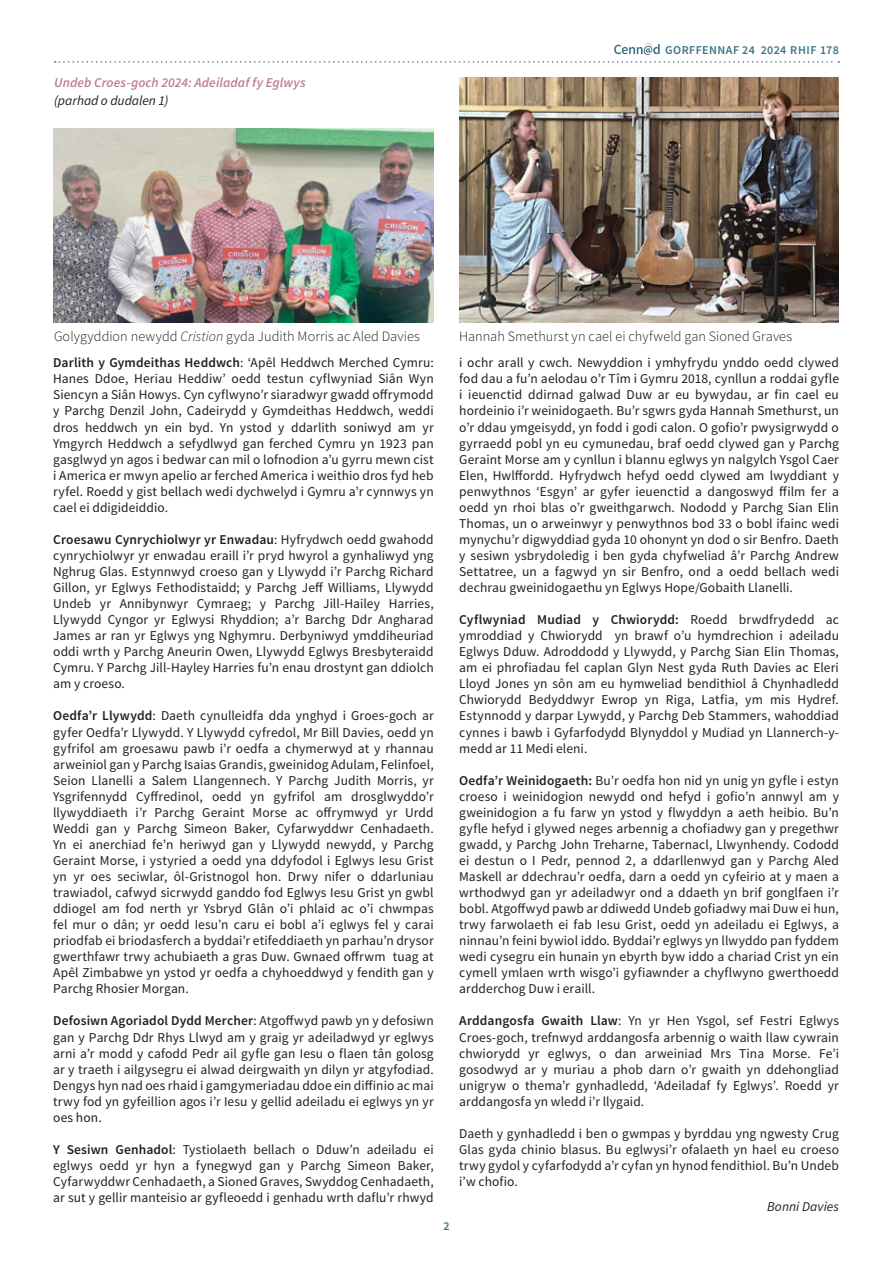
<style>
.page{position:relative;width:893px;height:1263px;background:#fff}
.page>*{position:absolute;margin:0;border:0;box-sizing:border-box;transform-origin:0 0}
.BODY_-_CENN_D{font:300 14.25px "Source Sans Pro";letter-spacing:.005em;color:#231f20}
.BODY_-_CENN_D-2{font:13.5px/16px "Source Sans Pro";letter-spacing:.01em;color:#231f20;text-align:justify}
.t1{font:italic 600 13.5px "Source Sans Pro";letter-spacing:.01em;color:#c07d8f}
.SIGNATURE_-_ITALIC{font:italic 13.5px "Source Sans Pro";letter-spacing:.005em;color:#231f20}
.t2{font:600 12px "Source Sans Pro";letter-spacing:.04em;color:#3e7289}
.s1{font-style:italic}
.s2{font-weight:600}
</style>
<div class="page">
<svg style="left:614px;top:42px;width:46px;height:13px"></svg>
<svg style="left:55px;top:61px;width:784px;height:2px"></svg>
<img style="left:459px;top:77px;width:380px;height:245px">
<img style="left:53px;top:129px;width:381px;height:193px">
<p class="t1" style="left:54px;top:74px;width:253px">Undeb Croes-goch 2024: Adeiladaf fy Eglwys</p>
<p class="SIGNATURE_-_ITALIC" style="left:54px;top:92px;width:116px">(parhad o dudalen 1)</p>
<p class="t2" style="left:665px;top:42px;width:175px">GORFFENNAF 24 2024 RHIF 178</p>
<p class="BODY_-_CENN_D" style="left:54px;top:327px;width:367px">Golygyddion newydd <span class="s1">Cristion</span> gyda Judith Morris ac Aled Davies</p>
<p class="BODY_-_CENN_D" style="left:459px;top:327px;width:334px">Hannah Smethurst yn cael ei chyfweld gan Sioned Graves</p>
<p class="BODY_-_CENN_D-2" style="left:53px;top:355px;width:382px"><span class="s2">Darlith y Gymdeithas Heddwch</span>: ‘Apêl Heddwch Merched Cymru:<br>Hanes Ddoe, Heriau Heddiw’ oedd testun cyflwyniad Siân Wyn Siencyn a Siân Howys. Cyn cyflwyno’r siaradwyr gwadd offrymodd y Parchg Denzil John, Cadeirydd y Gymdeithas Heddwch, weddi dros heddwch yn ein byd. Yn ystod y ddarlith soniwyd am yr Ymgyrch Heddwch a sefydlwyd gan ferched Cymru yn 1923 pan gasglwyd yn agos i bedwar can mil o lofnodion a’u gyrru mewn cist i America er mwyn apelio ar ferched America i weithio dros fyd heb ryfel. Roedd y gist bellach wedi dychwelyd i Gymru a’r cynnwys yn cael ei ddigideiddio.</p>
<p class="BODY_-_CENN_D-2" style="left:53px;top:532px;width:382px"><span class="s2">Croesawu Cynrychiolwyr yr Enwadau</span>: Hyfrydwch oedd gwahodd cynrychiolwyr yr enwadau eraill i’r pryd hwyrol a gynhaliwyd yng Nghrug Glas. Estynnwyd croeso gan y Llywydd i’r Parchg Richard Gillon, yr Eglwys Fethodistaidd; y Parchg Jeff Williams, Llywydd Undeb yr Annibynwyr Cymraeg; y Parchg Jill-Hailey Harries, Llywydd Cyngor yr Eglwysi Rhyddion; a’r Barchg Ddr Angharad James ar ran yr Eglwys yng Nghymru. Derbyniwyd ymddiheuriad oddi wrth y Parchg Aneurin Owen, Llywydd Eglwys Bresbyteraidd Cymru. Y Parchg Jill-Hayley Harries fu’n enau drostynt gan ddiolch am y croeso.</p>
<p class="BODY_-_CENN_D-2" style="left:53px;top:708px;width:382px"><span class="s2">Oedfa’r Llywydd</span>: Daeth cynulleidfa dda ynghyd i Groes-goch ar gyfer Oedfa’r Llywydd. Y Llywydd cyfredol, Mr Bill Davies, oedd yn gyfrifol am groesawu pawb i’r oedfa a chymerwyd at y rhannau arweiniol gan y Parchg Isaias Grandis, gweinidog Adulam, Felinfoel, Seion Llanelli a Salem Llangennech. Y Parchg Judith Morris, yr Ysgrifennydd Cyffredinol, oedd yn gyfrifol am drosglwyddo’r llywyddiaeth i’r Parchg Geraint Morse ac offrymwyd yr Urdd Weddi gan y Parchg Simeon Baker, Cyfarwyddwr Cenhadaeth.<br>Yn ei anerchiad fe’n heriwyd gan y Llywydd newydd, y Parchg Geraint Morse, i ystyried a oedd yna ddyfodol i Eglwys Iesu Grist yn yr oes seciwlar, ôl-Gristnogol hon. Drwy nifer o ddarluniau trawiadol, cafwyd sicrwydd ganddo fod Eglwys Iesu Grist yn gwbl ddiogel am fod nerth yr Ysbryd Glân o’i phlaid ac o’i chwmpas fel mur o dân; yr oedd Iesu’n caru ei bobl a’i eglwys fel y carai priodfab ei briodasferch a byddai’r etifeddiaeth yn parhau’n drysor gwerthfawr trwy achubiaeth a gras Duw. Gwnaed offrwm tuag at Apêl Zimbabwe yn ystod yr oedfa a chyhoeddwyd y fendith gan y Parchg Rhosier Morgan.</p>
<p class="BODY_-_CENN_D-2" style="left:53px;top:1013px;width:382px"><span class="s2">Defosiwn Agoriadol Dydd Mercher</span>: Atgoffwyd pawb yn y defosiwn gan y Parchg Ddr Rhys Llwyd am y graig yr adeiladwyd yr eglwys arni a’r modd y cafodd Pedr ail gyfle gan Iesu o flaen tân golosg ar y traeth i ailgysegru ei alwad deirgwaith yn dilyn yr atgyfodiad.<br>Dengys hyn nad oes rhaid i gamgymeriadau ddoe ein diffinio ac mai trwy fod yn gyfeillion agos i’r Iesu y gellid adeiladu ei eglwys yn yr oes hon.</p>
<p class="BODY_-_CENN_D-2" style="left:53px;top:1141px;width:382px"><span class="s2">Y Sesiwn Genhadol</span>: Tystiolaeth bellach o Dduw’n adeiladu ei eglwys oedd yr hyn a fynegwyd gan y Parchg Simeon Baker, Cyfarwyddwr Cenhadaeth, a Sioned Graves, Swyddog Cenhadaeth, ar sut y gellir manteisio ar gyfleoedd i genhadu wrth daflu’r rhwyd</p>
<p class="t2" style="left:443px;top:1218px;width:8px">2</p>
<p class="BODY_-_CENN_D-2" style="left:459px;top:355px;width:381px">i ochr arall y cwch. Newyddion i ymhyfrydu ynddo oedd clywed fod dau a fu’n aelodau o’r Tîm i Gymru 2018, cynllun a roddai gyfle i ieuenctid ddirnad galwad Duw ar eu bywydau, ar fin cael eu hordeinio i’r weinidogaeth. Bu’r sgwrs gyda Hannah Smethurst, un o’r ddau ymgeisydd, yn fodd i godi calon. O gofio’r pwysigrwydd o gyrraedd pobl yn eu cymunedau, braf oedd clywed gan y Parchg Geraint Morse am y cynllun i blannu eglwys yn nalgylch Ysgol Caer Elen, Hwlffordd. Hyfrydwch hefyd oedd clywed am lwyddiant y penwythnos ‘Esgyn’ ar gyfer ieuenctid a dangoswyd ffilm fer a oedd yn rhoi blas o’r gweithgarwch. Nododd y Parchg Sian Elin Thomas, un o arweinwyr y penwythnos bod 33 o bobl ifainc wedi mynychu’r digwyddiad gyda 10 ohonynt yn dod o sir Benfro. Daeth y sesiwn ysbrydoledig i ben gyda chyfweliad â’r Parchg Andrew Settatree, un a fagwyd yn sir Benfro, ond a oedd bellach wedi dechrau gweinidogaethu yn Eglwys Hope/Gobaith Llanelli.</p>
<p class="BODY_-_CENN_D-2" style="left:459px;top:612px;width:381px"><span class="s2">Cyflwyniad Mudiad y Chwiorydd:</span> Roedd brwdfrydedd ac ymroddiad y Chwiorydd yn brawf o’u hymdrechion i adeiladu Eglwys Dduw. Adroddodd y Llywydd, y Parchg Sian Elin Thomas, am ei phrofiadau fel caplan Glyn Nest gyda Ruth Davies ac Eleri Lloyd Jones yn sôn am eu hymweliad bendithiol â Chynhadledd Chwiorydd Bedyddwyr Ewrop yn Riga, Latfia, ym mis Hydref.<br>Estynnodd y darpar Lywydd, y Parchg Deb Stammers, wahoddiad cynnes i bawb i Gyfarfodydd Blynyddol y Mudiad yn Llannerch-y&shy;medd ar 11 Medi eleni.</p>
<p class="BODY_-_CENN_D-2" style="left:459px;top:772px;width:381px"><span class="s2">Oedfa’r Weinidogaeth:</span> Bu’r oedfa hon nid yn unig yn gyfle i estyn croeso i weinidogion newydd ond hefyd i gofio’n annwyl am y gweinidogion a fu farw yn ystod y flwyddyn a aeth heibio. Bu’n gyfle hefyd i glywed neges arbennig a chofiadwy gan y pregethwr gwadd, y Parchg John Treharne, Tabernacl, Llwynhendy. Cododd ei destun o I Pedr, pennod 2, a ddarllenwyd gan y Parchg Aled Maskell ar ddechrau’r oedfa, darn a oedd yn cyfeirio at y maen a wrthodwyd gan yr adeiladwyr ond a ddaeth yn brif gonglfaen i’r bobl. Atgoffwyd pawb ar ddiwedd Undeb gofiadwy mai Duw ei hun, trwy farwolaeth ei fab Iesu Grist, oedd yn adeiladu ei Eglwys, a ninnau’n feini bywiol iddo. Byddai’r eglwys yn llwyddo pan fyddem wedi cysegru ein hunain yn ebyrth byw iddo a chariad Crist yn ein cymell ymlaen wrth wisgo’i gyfiawnder a chyflwyno gwerthoedd ardderchog Duw i eraill.</p>
<p class="BODY_-_CENN_D-2" style="left:459px;top:1013px;width:381px"><span class="s2">Arddangosfa Gwaith Llaw</span>: Yn yr Hen Ysgol, sef Festri Eglwys Croes-goch, trefnwyd arddangosfa arbennig o waith llaw cywrain chwiorydd yr eglwys, o dan arweiniad Mrs Tina Morse. Fe’i gosodwyd ar y muriau a phob darn o’r gwaith yn ddehongliad unigryw o thema’r gynhadledd, ‘Adeiladaf fy Eglwys’. Roedd yr arddangosfa yn wledd i’r llygaid.</p>
<p class="BODY_-_CENN_D-2" style="left:459px;top:1125px;width:381px">Daeth y gynhadledd i ben o gwmpas y byrddau yng ngwesty Crug Glas gyda chinio blasus. Bu eglwysi’r ofalaeth yn hael eu croeso trwy gydol y cyfarfodydd a’r cyfan yn hynod fendithiol. Bu’n Undeb i’w chofio.</p>
<p class="SIGNATURE_-_ITALIC" style="left:767px;top:1198px;width:73px">Bonni Davies</p>
</div>
